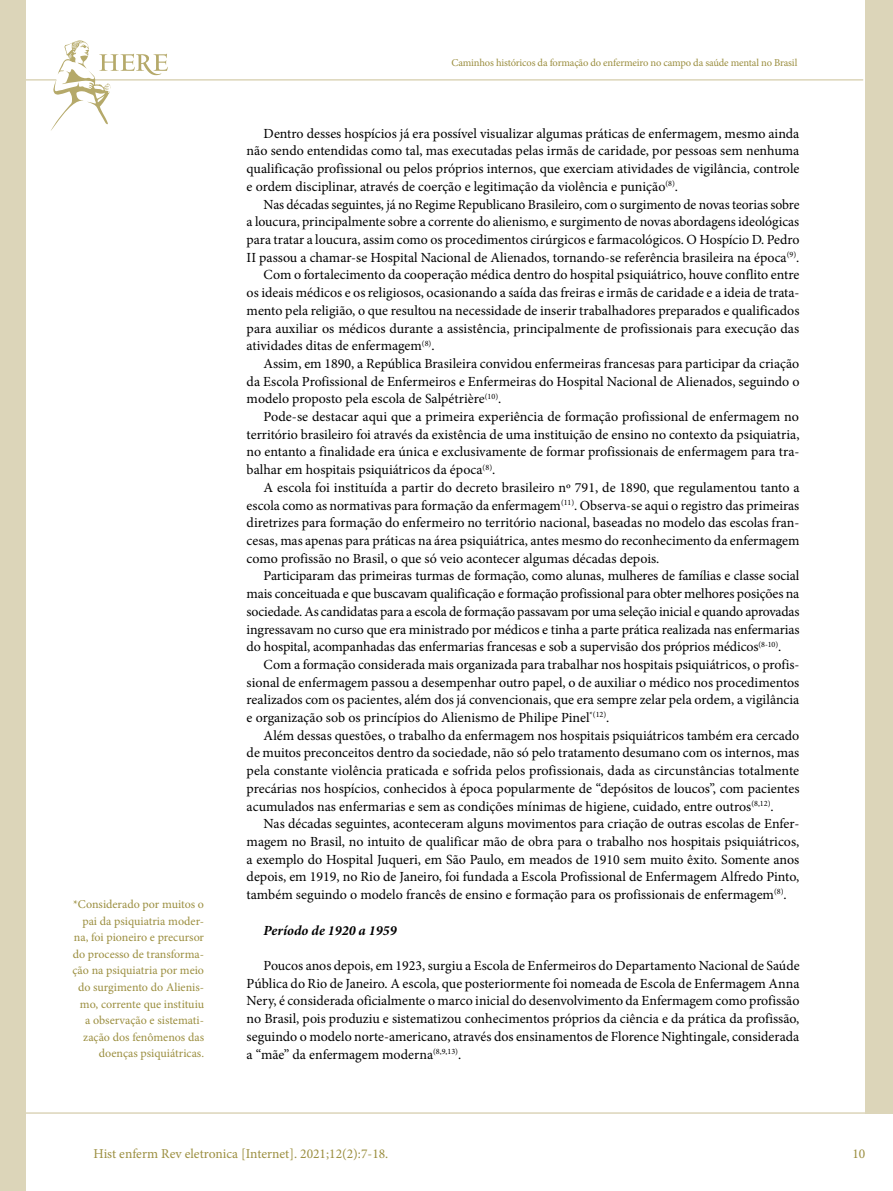
<style>
.page{position:relative;width:893px;height:1191px;background:#fff}
.page>*{position:absolute;margin:0;border:0;box-sizing:border-box;transform-origin:0 0}
.t1{font:13.95px/17.7px "Minion Pro";color:#000;text-align:justify}
.t2{font:italic 700 13.95px "Minion Pro";color:#000}
.t3{font:13.5px "Minion Pro";color:#9b8e3f}
.t4{font:12px/16.5px "Minion Pro";color:#9b8e3f;text-align:right}
.t5{font:10.5px "Minion Pro";letter-spacing:-.015em;color:#9b8e3f}
</style>
<div class="page">
<hr style="left:0;top:1112px;width:893px;height:1px;background:#dcd5b9">
<hr style="left:0;top:79px;width:863px;height:2px;background:#dcd5b9">
<div style="left:865px;top:0;width:28px;height:1113px;background:#dcd5b9"></div>
<div style="left:0;top:0;width:26px;height:1191px;background:#dcd5b9"></div>
<svg style="left:50px;top:40px;width:118px;height:91px"></svg>
<p class="t4" style="left:73px;top:896px;width:133px">*Considerado por muitos o pai da psiquiatria moder&shy;na, foi pioneiro e precursor do processo de transforma&shy;ção na psiquiatria por meio do surgimento do Alienis&shy;mo, corrente que instituiu a observação e sistemati&shy;zação dos fenômenos das doenças psiquiátricas.</p>
<p class="t5" style="left:451px;top:56px;width:347px">Caminhos históricos da formação do enfermeiro no campo da saúde mental no Brasil</p>
<p class="t1" style="left:247px;top:124px;width:554px;text-indent:17px">Dentro desses hospícios já era possível visualizar algumas práticas de enfermagem, mesmo ainda não sendo entendidas como tal, mas executadas pelas irmãs de caridade, por pessoas sem nenhuma qualificação profissional ou pelos próprios internos, que exerciam atividades de vigilância, controle e ordem disciplinar, através de coerção e legitimação da violência e punição<sup>(8)</sup>.</p>
<p class="t1" style="left:264px;top:195px;width:537px">Nas décadas seguintes, já no Regime Republicano Brasileiro, com o surgimento de novas teorias sobre</p>
<p class="t1" style="left:247px;top:213px;width:554px">a loucura, principalmente sobre a corrente do alienismo, e surgimento de novas abordagens ideológicas</p>
<p class="t1" style="left:247px;top:231px;width:554px">para tratar a loucura, assim como os procedimentos cirúrgicos e farmacológicos. O Hospício D. Pedro</p>
<p class="t1" style="left:247px;top:248px;width:554px">II passou a chamar-se Hospital Nacional de Alienados, tornando-se referência brasileira na época<sup>(9)</sup>.</p>
<p class="t1" style="left:264px;top:266px;width:537px">Com o fortalecimento da cooperação médica dentro do hospital psiquiátrico, houve conflito entre</p>
<p class="t1" style="left:247px;top:284px;width:554px">os ideais médicos e os religiosos, ocasionando a saída das freiras e irmãs de caridade e a ideia de trata-</p>
<p class="t1" style="left:247px;top:301px;width:554px">mento pela religião, o que resultou na necessidade de inserir trabalhadores preparados e qualificados</p>
<p class="t1" style="left:247px;top:319px;width:554px">para auxiliar os médicos durante a assistência, principalmente de profissionais para execução das</p>
<p class="t1" style="left:247px;top:337px;width:189px">atividades ditas de enfermagem<sup>(8)</sup>.</p>
<p class="t1" style="left:264px;top:355px;width:537px">Assim, em 1890, a República Brasileira convidou enfermeiras francesas para participar da criação</p>
<p class="t1" style="left:247px;top:372px;width:554px">da Escola Profissional de Enfermeiros e Enfermeiras do Hospital Nacional de Alienados, seguindo o</p>
<p class="t1" style="left:247px;top:390px;width:256px">modelo proposto pela escola de Salpétrière<sup>(10)</sup>.</p>
<p class="t1" style="left:264px;top:408px;width:537px">Pode-se destacar aqui que a primeira experiência de formação profissional de enfermagem no</p>
<p class="t1" style="left:247px;top:425px;width:554px">território brasileiro foi através da existência de uma instituição de ensino no contexto da psiquiatria,</p>
<p class="t1" style="left:247px;top:443px;width:554px">no entanto a finalidade era única e exclusivamente de formar profissionais de enfermagem para tra-</p>
<p class="t1" style="left:247px;top:461px;width:250px">balhar em hospitais psiquiátricos da época<sup>(8)</sup>.</p>
<p class="t1" style="left:264px;top:478px;width:537px">A escola foi instituída a partir do decreto brasileiro nº 791, de 1890, que regulamentou tanto a</p>
<p class="t1" style="left:247px;top:496px;width:554px">escola como as normativas para formação da enfermagem<sup>(11)</sup>. Observa-se aqui o registro das primeiras</p>
<p class="t1" style="left:247px;top:514px;width:554px">diretrizes para formação do enfermeiro no território nacional, baseadas no modelo das escolas fran-</p>
<p class="t1" style="left:247px;top:532px;width:554px">cesas, mas apenas para práticas na área psiquiátrica, antes mesmo do reconhecimento da enfermagem</p>
<p class="t1" style="left:247px;top:549px;width:414px">como profissão no Brasil, o que só veio acontecer algumas décadas depois.</p>
<p class="t1" style="left:264px;top:567px;width:537px">Participaram das primeiras turmas de formação, como alunas, mulheres de famílias e classe social</p>
<p class="t1" style="left:247px;top:585px;width:554px">mais conceituada e que buscavam qualificação e formação profissional para obter melhores posições na</p>
<p class="t1" style="left:247px;top:602px;width:554px">sociedade. As candidatas para a escola de formação passavam por uma seleção inicial e quando aprovadas</p>
<p class="t1" style="left:247px;top:620px;width:554px">ingressavam no curso que era ministrado por médicos e tinha a parte prática realizada nas enfermarias</p>
<p class="t1" style="left:247px;top:638px;width:536px">do hospital, acompanhadas das enfermarias francesas e sob a supervisão dos próprios médicos<sup>(8-10)</sup>.</p>
<p class="t1" style="left:264px;top:655px;width:537px">Com a formação considerada mais organizada para trabalhar nos hospitais psiquiátricos, o profis-</p>
<p class="t1" style="left:247px;top:673px;width:554px">sional de enfermagem passou a desempenhar outro papel, o de auxiliar o médico nos procedimentos</p>
<p class="t1" style="left:247px;top:691px;width:554px">realizados com os pacientes, além dos já convencionais, que era sempre zelar pela ordem, a vigilância</p>
<p class="t1" style="left:247px;top:709px;width:364px">e organização sob os princípios do Alienismo de Philipe Pinel<sup>*(12)</sup>.</p>
<p class="t1" style="left:264px;top:726px;width:537px">Além dessas questões, o trabalho da enfermagem nos hospitais psiquiátricos também era cercado</p>
<p class="t1" style="left:247px;top:744px;width:554px">de muitos preconceitos dentro da sociedade, não só pelo tratamento desumano com os internos, mas</p>
<p class="t1" style="left:247px;top:762px;width:554px">pela constante violência praticada e sofrida pelos profissionais, dada as circunstâncias totalmente</p>
<p class="t1" style="left:247px;top:779px;width:554px">precárias nos hospícios, conhecidos à época popularmente de “depósitos de loucos”, com pacientes</p>
<p class="t1" style="left:247px;top:797px;width:529px">acumulados nas enfermarias e sem as condições mínimas de higiene, cuidado, entre outros<sup>(8,12)</sup>.</p>
<p class="t1" style="left:264px;top:815px;width:537px">Nas décadas seguintes, aconteceram alguns movimentos para criação de outras escolas de Enfer-</p>
<p class="t1" style="left:247px;top:832px;width:554px">magem no Brasil, no intuito de qualificar mão de obra para o trabalho nos hospitais psiquiátricos,</p>
<p class="t1" style="left:247px;top:850px;width:554px">a exemplo do Hospital Juqueri, em São Paulo, em meados de 1910 sem muito êxito. Somente anos</p>
<p class="t1" style="left:247px;top:868px;width:554px">depois, em 1919, no Rio de Janeiro, foi fundada a Escola Profissional de Enfermagem Alfredo Pinto,</p>
<p class="t1" style="left:247px;top:886px;width:542px">também seguindo o modelo francês de ensino e formação para os profissionais de enfermagem<sup>(8)</sup>.</p>
<p class="t2" style="left:264px;top:920px;width:134px">Período de 1920 a 1959</p>
<p class="t1" style="left:247px;top:956px;width:554px;text-indent:17px">Poucos anos depois, em 1923, surgiu a Escola de Enfermeiros do Departamento Nacional de Saúde Pública do Rio de Janeiro. A escola, que posteriormente foi nomeada de Escola de Enfermagem Anna Nery, é considerada oficialmente o marco inicial do desenvolvimento da Enfermagem como profissão no Brasil, pois produziu e sistematizou conhecimentos próprios da ciência e da prática da profissão, seguindo o modelo norte-americano, através dos ensinamentos de Florence Nightingale, considerada a “mãe” da enfermagem moderna<sup>(8,9,13)</sup>.</p>
<p class="t3" style="left:94px;top:1144px;width:296px">Hist enferm Rev eletronica [Internet]. 2021;12(2):7-18.</p>
<p class="t3" style="left:852px;top:1144px;width:14px">10</p>
</div>
